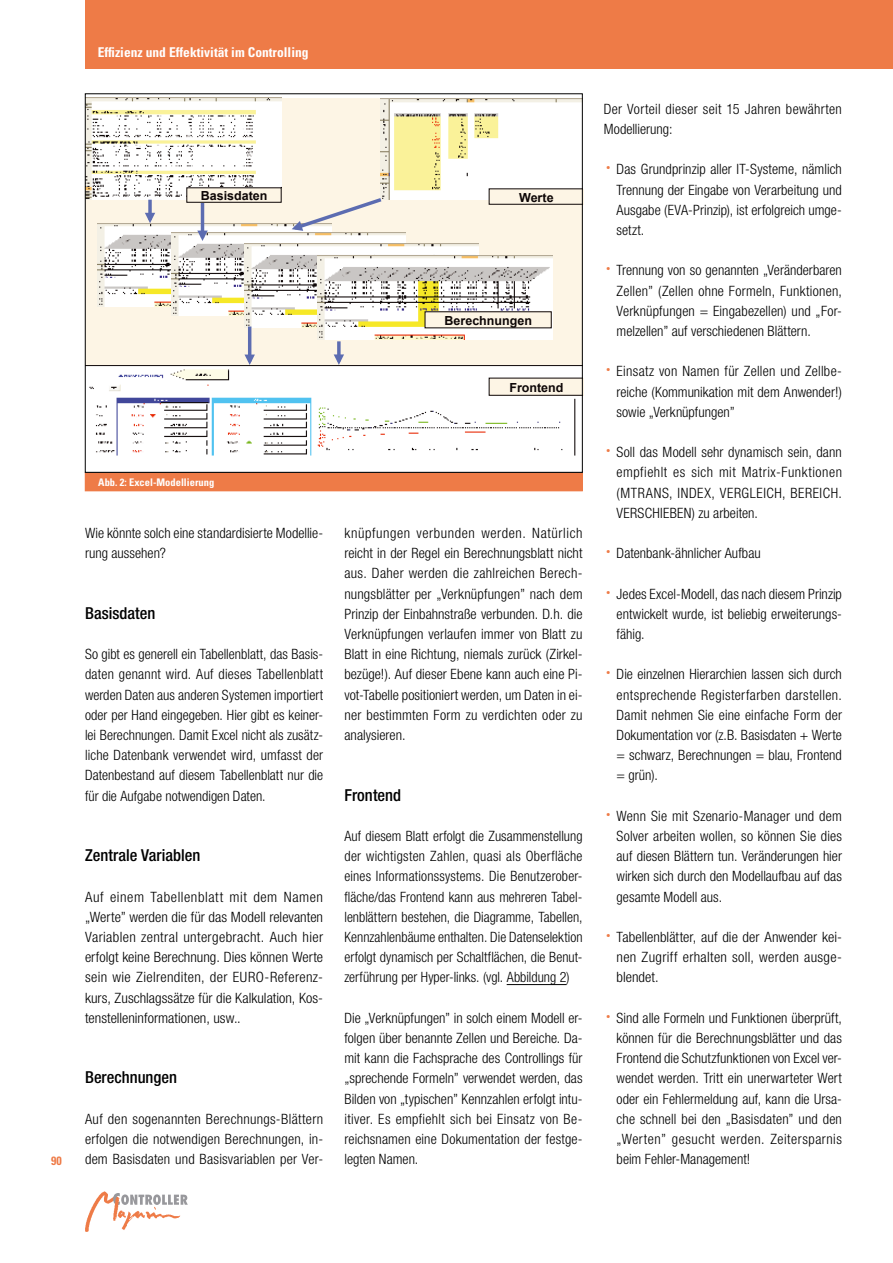
<style>
.page{position:relative;width:893px;height:1263px;background:#fff}
.page>*{position:absolute;margin:0;border:0;box-sizing:border-box;transform-origin:0 0}
.t1{font:500 condensed 16.5px "Helvetica Neue LT Std";color:#000}
.t2{font:300 condensed 14.25px/20.2px "Helvetica Neue LT Std";letter-spacing:.005em;color:#000;text-align:justify}
.t3{font:700 condensed 13.5px "Univers LT Std";color:#fff}
.t4{font:700 12.45px "Arial";color:#0d0606}
.t5{font:700 condensed 12px "Univers LT Std";color:#ee7b47}
.t6{font:700 condensed 10.5px "Univers LT Std";color:#fff}
.s1{font-weight:500;font-size:21px;color:#ee7b47}
</style>
<div class="page">
<svg style="left:181px;top:1194px;width:7px;height:11px"></svg>
<img style="left:85px;top:1191px;width:96px;height:41px">
<div style="left:85px;top:0;width:808px;height:68px;background:#ee7b47"></div>
<hr style="left:507px;top:984px;width:59px;height:1px;background:#000">
<div style="left:85px;top:473px;width:497px;height:18px;background:#ee7b47"></div>
<div style="left:85px;top:472px;width:498px;height:19px;border:1px solid #ee7b47"></div>
<div style="left:85px;top:98px;width:497px;height:374px;background:#fdf5e5"></div>
<img style="left:381px;top:98px;width:200px;height:102px">
<img style="left:87px;top:98px;width:194px;height:102px">
<img style="left:98px;top:223px;width:193px;height:84px">
<img style="left:171px;top:232px;width:234px;height:83px">
<img style="left:244px;top:244px;width:235px;height:83px">
<img style="left:318px;top:256px;width:234px;height:83px">
<svg style="left:87px;top:365px;width:494px;height:105px;background:#f2f3f4"></svg>
<svg style="left:148px;top:200px;width:4px;height:13px"></svg>
<svg style="left:145px;top:213px;width:10px;height:10px"></svg>
<hr style="left:201px;top:203px;width:3px;height:34px;background:#5c6cb1">
<svg style="left:197px;top:231px;width:11px;height:10px"></svg>
<svg style="left:291px;top:195px;width:94px;height:37px"></svg>
<svg style="left:337px;top:341px;width:4px;height:13px"></svg>
<svg style="left:334px;top:354px;width:10px;height:11px"></svg>
<hr style="left:248px;top:326px;width:3px;height:35px;background:#5c6cb1">
<svg style="left:244px;top:355px;width:11px;height:10px"></svg>
<div style="left:187px;top:188px;width:94px;height:14px;background:#fdf5e5"></div>
<div style="left:187px;top:188px;width:94px;height:15px;border:1px solid #0d0606"></div>
<svg style="left:489px;top:189px;width:92px;height:15px"></svg>
<div style="left:425px;top:312px;width:126px;height:16px;background:#fdf5e5"></div>
<svg style="left:489px;top:378px;width:92px;height:18px"></svg>
<p class="t5" style="left:51px;top:1154px;width:12px">90</p>
<p class="t3" style="left:98px;top:43px;width:212px">Effizienz und Effektivität im Controlling</p>
<p class="t4" style="left:201px;top:191px;width:68px">Basisdaten</p>
<p class="t4" style="left:519px;top:193px;width:36px">Werte</p>
<p class="t4" style="left:445px;top:316px;width:89px">Berechnungen</p>
<p class="t4" style="left:509px;top:383px;width:56px">Frontend</p>
<p class="t6" style="left:98px;top:475px;width:118px">Abb. 2: Excel-Modellierung</p>
<p class="t2" style="left:85px;top:523px;width:240px">Wie könnte solch eine standardisierte Modellie&shy;rung aussehen?</p>
<p class="t1" style="left:85px;top:603px;width:72px">Basisdaten</p>
<p class="t2" style="left:85px;top:644px;width:240px">So gibt es generell ein Tabellenblatt, das Basis&shy;daten genannt wird. Auf dieses Tabellenblatt werden Daten aus anderen Systemen importiert oder per Hand eingegeben. Hier gibt es keiner&shy;lei Berechnungen. Damit Excel nicht als zusätz&shy;liche Datenbank verwendet wird, umfasst der Datenbestand auf diesem Tabellenblatt nur die für die Aufgabe notwendigen Daten.</p>
<p class="t1" style="left:85px;top:845px;width:117px">Zentrale Variablen</p>
<p class="t2" style="left:85px;top:886px;width:240px;text-align:left">Auf einem Tabellenblatt mit dem Namen „Werte” werden die für das Modell relevanten Variablen zentral untergebracht. Auch hier erfolgt keine Berechnung. Dies können Werte sein wie Zielrenditen, der EURO-Referenz&shy;kurs, Zuschlagssätze für die Kalkulation, Kos&shy;tenstelleninformationen, usw..</p>
<p class="t1" style="left:85px;top:1067px;width:93px">Berechnungen</p>
<p class="t2" style="left:85px;top:1108px;width:240px">Auf den sogenannten Berechnungs-Blättern erfolgen die notwendigen Berechnungen, in&shy;dem Basisdaten und Basisvariablen per Ver-</p>
<p class="t2" style="left:344px;top:523px;width:240px">knüpfungen verbunden werden. Natürlich reicht in der Regel ein Berechnungsblatt nicht aus. Daher werden die zahlreichen Berech&shy;nungsblätter per „Verknüpfungen” nach dem Prinzip der Einbahnstraße verbunden. D.h. die Verknüpfungen verlaufen immer von Blatt zu Blatt in eine Richtung, niemals zurück (Zirkel&shy;bezüge!). Auf dieser Ebene kann auch eine Pi&shy;vot-Tabelle positioniert werden, um Daten in ei&shy;ner bestimmten Form zu verdichten oder zu analysieren.</p>
<p class="t1" style="left:344px;top:785px;width:58px">Frontend</p>
<p class="t2" style="left:344px;top:826px;width:240px">Auf diesem Blatt erfolgt die Zusammenstellung der wichtigsten Zahlen, quasi als Oberfläche eines Informationssystems. Die Benutzerober&shy;fläche/das Frontend kann aus mehreren Tabel&shy;lenblättern bestehen, die Diagramme, Tabellen, Kennzahlenbäume enthalten. Die Datenselektion erfolgt dynamisch per Schaltflächen, die Benut&shy;zerführung per Hyper-links. (vgl. Abbildung 2)</p>
<p class="t2" style="left:344px;top:1007px;width:240px">Die „Verknüpfungen” in solch einem Modell er&shy;folgen über benannte Zellen und Bereiche. Da&shy;mit kann die Fachsprache des Controllings für „sprechende Formeln” verwendet werden, das Bilden von „typischen” Kennzahlen erfolgt intu&shy;itiver. Es empfiehlt sich bei Einsatz von Be&shy;reichsnamen eine Dokumentation der festge&shy;legten Namen.</p>
<p class="t2" style="left:604px;top:98px;width:240px">Der Vorteil dieser seit 15 Jahren bewährten<br>Modellierung:</p>
<p class="t2" style="left:617px;top:159px;width:227px;text-indent:-11px"><span class="s1">·</span> Das Grundprinzip aller IT-Systeme, nämlich Trennung der Eingabe von Verarbeitung und Ausgabe (EVA-Prinzip), ist erfolgreich umge&shy;setzt.</p>
<p class="t2" style="left:617px;top:260px;width:227px;text-indent:-11px"><span class="s1">·</span> Trennung von so genannten „Veränderbaren Zellen” (Zellen ohne Formeln, Funktionen, Verknüpfungen = Eingabezellen) und „For&shy;melzellen” auf verschiedenen Blättern.</p>
<p class="t2" style="left:617px;top:361px;width:227px;text-indent:-11px"><span class="s1">·</span> Einsatz von Namen für Zellen und Zellbe&shy;reiche (Kommunikation mit dem Anwender!) sowie „Verknüpfungen”</p>
<p class="t2" style="left:617px;top:442px;width:227px;text-indent:-11px"><span class="s1">·</span> Soll das Modell sehr dynamisch sein, dann empfiehlt es sich mit Matrix-Funktionen (MTRANS, INDEX, VERGLEICH, BEREICH.<br>VERSCHIEBEN) zu arbeiten.</p>
<p class="t2" style="left:606px;top:543px;width:156px"><span class="s1">·</span> Datenbank-ähnlicher Aufbau</p>
<p class="t2" style="left:617px;top:583px;width:227px;text-indent:-11px"><span class="s1">·</span> Jedes Excel-Modell, das nach diesem Prinzip entwickelt wurde, ist beliebig erweiterungs&shy;fähig.</p>
<p class="t2" style="left:617px;top:664px;width:227px;text-indent:-11px"><span class="s1">·</span> Die einzelnen Hierarchien lassen sich durch entsprechende Registerfarben darstellen.<br>Damit nehmen Sie eine einfache Form der Dokumentation vor (z.B. Basisdaten + Werte = schwarz, Berechnungen = blau, Frontend = grün).</p>
<p class="t2" style="left:617px;top:805px;width:227px;text-indent:-11px"><span class="s1">·</span> Wenn Sie mit Szenario-Manager und dem Solver arbeiten wollen, so können Sie dies auf diesen Blättern tun. Veränderungen hier wirken sich durch den Modellaufbau auf das gesamte Modell aus.</p>
<p class="t2" style="left:617px;top:927px;width:227px;text-indent:-11px"><span class="s1">·</span> Tabellenblätter, auf die der Anwender kei&shy;nen Zugriff erhalten soll, werden ausge&shy;blendet.</p>
<p class="t2" style="left:617px;top:1007px;width:227px;text-indent:-11px"><span class="s1">·</span> Sind alle Formeln und Funktionen überprüft, können für die Berechnungsblätter und das Frontend die Schutzfunktionen von Excel ver&shy;wendet werden. Tritt ein unerwarteter Wert oder ein Fehlermeldung auf, kann die Ursa&shy;che schnell bei den „Basisdaten” und den „Werten” gesucht werden. Zeitersparnis beim Fehler-Management!</p>
</div>
